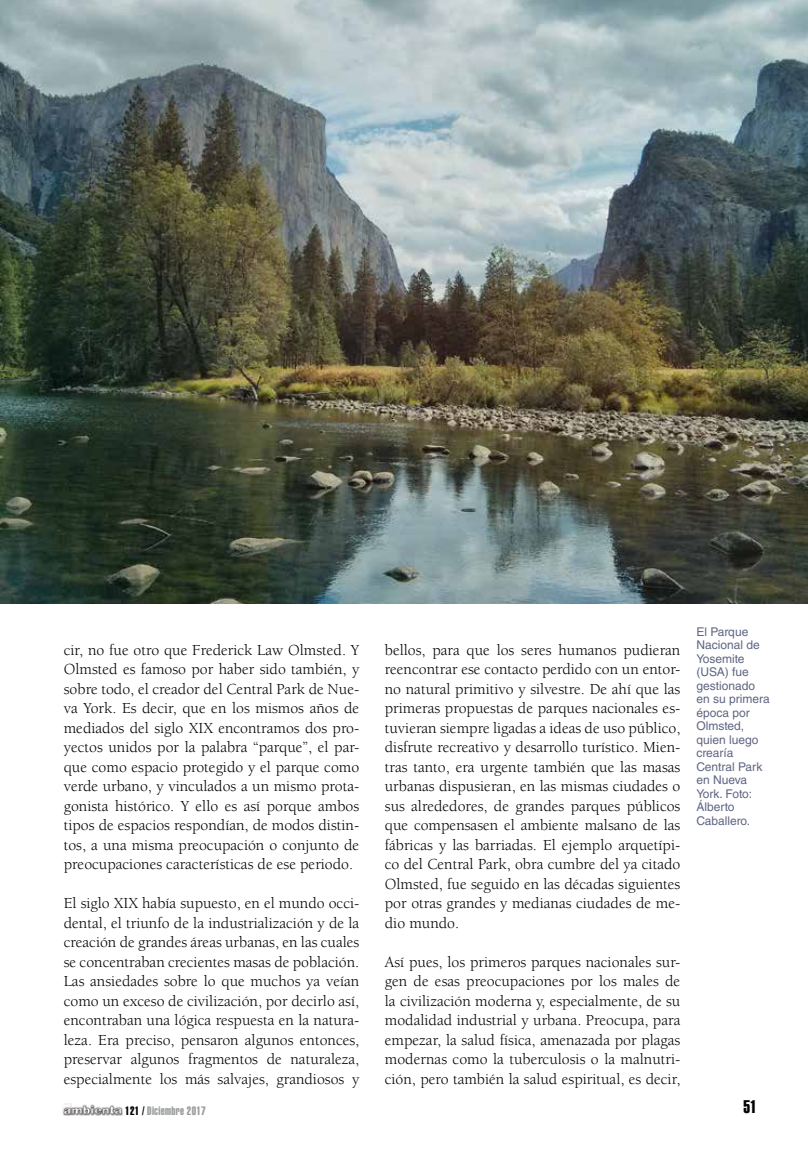
<style>
.page{position:relative;width:808px;height:1149px;background:#fff}
.page>*{position:absolute;margin:0;border:0;box-sizing:border-box;transform-origin:0 0}
.t1{font:18px "Helvetica LT Std Extra Comp";color:#000}
.t2{font:15.75px/19.5px "Berkeley Std";color:#000;text-align:justify}
.t3{font:12px/13.5px "Helvetica LT Std";color:#5f6581}
.t4{font:12px "Helvetica LT Std Extra Comp";letter-spacing:.025em;color:#9c9e9f}
.s1{color:#000}
</style>
<div class="page">
<img style="left:62px;top:1103px;width:61px;height:13px">
<img style="left:0;top:0;width:808px;height:603px">
<p class="t2" style="left:64px;top:640px;width:297px">cir, no fue otro que Frederick Law Olmsted. Y Olmsted es famoso por haber sido también, y sobre todo, el creador del Central Park de Nue&shy;va York. Es decir, que en los mismos años de mediados del siglo XIX encontramos dos pro&shy;yectos unidos por la palabra “parque”, el par&shy;que como espacio protegido y el parque como verde urbano, y vinculados a un mismo prota&shy;gonista histórico. Y ello es así porque ambos tipos de espacios respondían, de modos distin&shy;tos, a una misma preocupación o conjunto de preocupaciones características de ese periodo.</p>
<p class="t2" style="left:64px;top:893px;width:297px">El siglo XIX había supuesto, en el mundo occi&shy;dental, el triunfo de la industrialización y de la creación de grandes áreas urbanas, en las cuales se concentraban crecientes masas de población.<br>Las ansiedades sobre lo que muchos ya veían como un exceso de civilización, por decirlo así, encontraban una lógica respuesta en la natura&shy;leza. Era preciso, pensaron algunos entonces, preservar algunos fragmentos de naturaleza, especialmente los más salvajes, grandiosos y</p>
<p class="t2" style="left:385px;top:640px;width:297px">bellos, para que los seres humanos pudieran reencontrar ese contacto perdido con un entor&shy;no natural primitivo y silvestre. De ahí que las primeras propuestas de parques nacionales es&shy;tuvieran siempre ligadas a ideas de uso público, disfrute recreativo y desarrollo turístico. Mien&shy;tras tanto, era urgente también que las masas urbanas dispusieran, en las mismas ciudades o sus alrededores, de grandes parques públicos que compensasen el ambiente malsano de las fábricas y las barriadas. El ejemplo arquetípi&shy;co del Central Park, obra cumbre del ya citado Olmsted, fue seguido en las décadas siguientes por otras grandes y medianas ciudades de me&shy;dio mundo.</p>
<p class="t2" style="left:385px;top:952px;width:297px">Así pues, los primeros parques nacionales sur&shy;gen de esas preocupaciones por los males de la civilización moderna y, especialmente, de su modalidad industrial y urbana. Preocupa, para empezar, la salud física, amenazada por plagas modernas como la tuberculosis o la malnutri&shy;ción, pero también la salud espiritual, es decir,</p>
<p class="t3" style="left:696px;top:624px;width:75px">El Parque<br>Nacional de<br>Yosemite (USA) fue gestionado en su primera época por<br>Olmsted, quien luego crearía<br>Central Park en Nueva<br>York. Foto:<br>Álberto<br>Caballero.</p>
<p class="t4" style="left:125px;top:1103px;width:82px"><span class="s1">121 /</span> Diciembre 2017</p>
<p class="t1" style="left:744px;top:1095px;width:15px">51</p>
</div>
